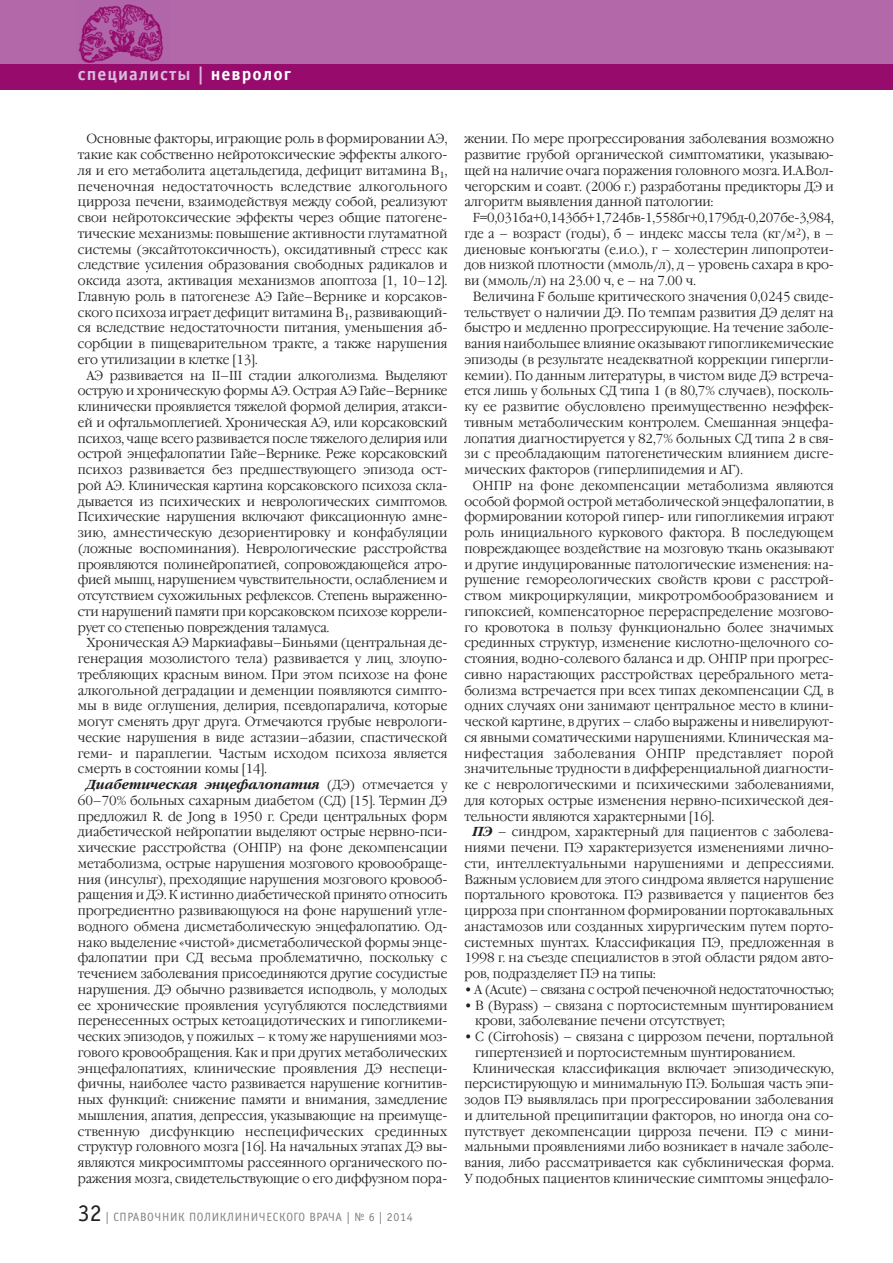
<style>
.page{position:relative;width:893px;height:1263px;background:#fff}
.page>*{position:absolute;margin:0;border:0;box-sizing:border-box;transform-origin:0 0}
.t1{font:700 18px "Officina Sans C";letter-spacing:.055em;color:#d9bcda}
.t2{font:300 13.05px/15.8px "Garamond C";color:#231f20;text-align:justify;scale:.95 1}
.t3{font:300 13.05px "Garamond C";letter-spacing:-.03em;color:#231f20;scale:.95 1}
.t4{font:12px "Officina Sans C";letter-spacing:.05em;color:#808285}
.s1{color:#fff}
.s2{font-weight:700;font-style:italic}
.s3{font-size:24px;color:#231f20}
.s4{font-weight:700}
</style>
<div class="page">
<div style="left:0;top:0;width:892px;height:81px;background:#b368aa"></div>
<img style="left:78px;top:4px;width:86px;height:59px">
<div style="left:0;top:64px;width:892px;height:26px;background:#970b6c"></div>
<h1 class="t1" style="left:78px;top:67px;width:215px">специалисты | <span class="s1">невролог</span></h1>
<p class="t2" style="left:78px;top:132px;width:390px;text-indent:9px">Основные факторы, играющие роль в формировании АЭ, такие как собственно нейротоксические эффекты алкого&shy;ля и его метаболита ацетальдегида, дефицит витамина В<sub>1</sub>, печеночная недостаточность вследствие алкогольного цирроза печени, взаимодействуя между собой, реализуют свои нейротоксические эффекты через общие патогене&shy;тические механизмы: повышение активности глутаматной системы (эксайтотоксичность), оксидативный стресс как следствие усиления образования свободных радикалов и оксида азота, активация механизмов апоптоза [1, 10–12].<br>Главную роль в патогенезе АЭ Гайе–Вернике и корсаков&shy;ского психоза играет дефицит витамина В<sub>1</sub>, развивающий&shy;ся вследствие недостаточности питания, уменьшения аб&shy;сорбции в пищеварительном тракте, а также нарушения его утилизации в клетке [13].</p>
<p class="t2" style="left:78px;top:369px;width:391px;text-indent:9px">АЭ развивается на II–III стадии алкоголизма. Выделяют острую и хроническую формы АЭ. Острая АЭ Гайе–Вернике клинически проявляется тяжелой формой делирия, атакси&shy;ей и офтальмоплегией. Хроническая АЭ, или корсаковский психоз, чаще всего развивается после тяжелого делирия или острой энцефалопатии Гайе–Вернике. Реже корсаковский психоз развивается без предшествующего эпизода ост&shy;рой АЭ. Клиническая картина корсаковского психоза скла&shy;дывается из психических и неврологических симптомов.<br>Психические нарушения включают фиксационную амне&shy;зию, амнестическую дезориентировку и конфабуляции (ложные воспоминания). Неврологические расстройства проявляются полинейропатией, сопровождающейся атро&shy;фией мышц, нарушением чувствительности, ослаблением и отсутствием сухожильных рефлексов. Степень выраженно&shy;сти нарушений памяти при корсаковском психозе коррели&shy;рует со степенью повреждения таламуса.</p>
<p class="t2" style="left:78px;top:636px;width:390px;text-indent:9px">Хроническая АЭ Маркиафавы–Биньями (центральная де&shy;генерация мозолистого тела) развивается у лиц, злоупо&shy;требляющих красным вином. При этом психозе на фоне алкогольной деградации и деменции появляются симпто&shy;мы в виде оглушения, делирия, псевдопаралича, которые могут сменять друг друга. Отмечаются грубые неврологи&shy;ческие нарушения в виде астазии–абазии, спастической геми- и параплегии. Частым исходом психоза является смерть в состоянии комы [14].</p>
<p class="t2" style="left:78px;top:778px;width:390px;text-indent:9px"><span class="s2">Диабетическая энцефалопатия</span> (ДЭ) отмечается у 60–70% больных сахарным диабетом (СД) [15]. Термин ДЭ предложил R. de Jong в 1950 г. Среди центральных форм диабетической нейропатии выделяют острые нервно-пси&shy;хические расстройства (ОНПР) на фоне декомпенсации метаболизма, острые нарушения мозгового кровообраще&shy;ния (инсульт), преходящие нарушения мозгового кровооб&shy;ращения и ДЭ. К истинно диабетической принято относить прогредиентно развивающуюся на фоне нарушений угле&shy;водного обмена дисметаболическую энцефалопатию. Од&shy;нако выделение «чистой» дисметаболической формы энце&shy;фалопатии при СД весьма проблематично, поскольку с течением заболевания присоединяются другие сосудистые нарушения. ДЭ обычно развивается исподволь, у молодых ее хронические проявления усугубляются последствиями перенесенных острых кетоацидотических и гипогликеми&shy;ческих эпизодов, у пожилых – к тому же нарушениями моз&shy;гового кровообращения. Как и при других метаболических энцефалопатиях, клинические проявления ДЭ неспеци&shy;фичны, наиболее часто развивается нарушение когнитив&shy;ных функций: снижение памяти и внимания, замедление мышления, апатия, депрессия, указывающие на преимуще&shy;ственную дисфункцию неспецифических срединных структур головного мозга [16]. На начальных этапах ДЭ вы&shy;являются микросимптомы рассеянного органического по&shy;ражения мозга, свидетельствующие о его диффузном пора-</p>
<p class="t4" style="left:78px;top:1212px;width:336px"><span class="s3">32</span> | СПРАВОЧНИК ПОЛИКЛИНИЧЕСКОГО ВРАЧА | № 6 | 2014</p>
<p class="t2" style="left:464px;top:132px;width:390px">жении. По мере прогрессирования заболевания возможно развитие грубой органической симптоматики, указываю&shy;щей на наличие очага поражения головного мозга. И.А.Вол&shy;чегорским и соавт. (2006 г.) разработаны предикторы ДЭ и алгоритм выявления данной патологии:</p>
<p class="t2" style="left:464px;top:211px;width:390px;text-indent:9px">F=0,031бa+0,143бб+1,724бв-1,558бг+0,179бд-0,207бе-3,984, где а – возраст (годы), б – индекс массы тела (кг/м<sup>2</sup>), в – диеновые конъюгаты (е.и.о.), г – холестерин липопротеи&shy;дов низкой плотности (ммоль/л), д – уровень сахара в кро&shy;ви (ммоль/л) на 23.00 ч, е – на 7.00 ч.</p>
<p class="t2" style="left:464px;top:290px;width:390px;text-indent:9px">Величина F больше критического значения 0,0245 свиде&shy;тельствует о наличии ДЭ. По темпам развития ДЭ делят на быстро и медленно прогрессирующие. На течение заболе&shy;вания наибольшее влияние оказывают гипогликемические эпизоды (в результате неадекватной коррекции гипергли&shy;кемии). По данным литературы, в чистом виде ДЭ встреча&shy;ется лишь у больных СД типа 1 (в 80,7% случаев), посколь&shy;ку ее развитие обусловлено преимущественно неэффек&shy;тивным метаболическим контролем. Смешанная энцефа&shy;лопатия диагностируется у 82,7% больных СД типа 2 в свя&shy;зи с преобладающим патогенетическим влиянием дисге&shy;мических факторов (гиперлипидемия и АГ).</p>
<p class="t2" style="left:464px;top:479px;width:390px;text-indent:9px">ОНПР на фоне декомпенсации метаболизма являются особой формой острой метаболической энцефалопатии, в формировании которой гипер- или гипогликемия играют роль инициального куркового фактора. В последующем повреждающее воздействие на мозговую ткань оказывают и другие индуцированные патологические изменения: на&shy;рушение гемореологических свойств крови с расстрой&shy;ством микроциркуляции, микротромбообразованием и гипоксией, компенсаторное перераспределение мозгово&shy;го кровотока в пользу функционально более значимых срединных структур, изменение кислотно-щелочного со&shy;стояния, водно-солевого баланса и др. ОНПР при прогрес&shy;сивно нарастающих расстройствах церебрального мета&shy;болизма встречается при всех типах декомпенсации СД, в одних случаях они занимают центральное место в клини&shy;ческой картине, в других – слабо выражены и нивелируют&shy;ся явными соматическими нарушениями. Клиническая ма&shy;нифестация заболевания ОНПР представляет порой значительные трудности в дифференциальной диагности&shy;ке с неврологическими и психическими заболеваниями, для которых острые изменения нервно-психической дея&shy;тельности являются характерными [16].</p>
<p class="t2" style="left:464px;top:825px;width:390px;text-indent:9px"><span class="s2">ПЭ</span> – синдром, характерный для пациентов с заболева&shy;ниями печени. ПЭ характеризуется изменениями лично&shy;сти, интеллектуальными нарушениями и депрессиями.<br>Важным условием для этого синдрома является нарушение портального кровотока. ПЭ развивается у пациентов без цирроза при спонтанном формировании портокавальных анастамозов или созданных хирургическим путем порто&shy;системных шунтах. Классификация ПЭ, предложенная в 1998 г. на съезде специалистов в этой области рядом авто&shy;ров, подразделяет ПЭ на типы:</p>
<p class="t3" style="left:464px;top:984px;width:390px"><span class="s4">•</span> A (Acute) – связана с острой печеночной недостаточностью;</p>
<p class="t2" style="left:475px;top:999px;width:379px;text-indent:-11px"><span class="s4">•</span> B (Bypass) – связана с портосистемным шунтированием крови, заболевание печени отсутствует;</p>
<p class="t2" style="left:464px;top:1030px;width:390px"><span class="s4">•</span> С (Cirrohosis) – связана с циррозом печени, портальной</p>
<p class="t2" style="left:475px;top:1046px;width:339px">гипертензией и портосистемным шунтированием.</p>
<p class="t2" style="left:473px;top:1062px;width:381px">Клиническая классификация включает эпизодическую,</p>
<p class="t2" style="left:464px;top:1077px;width:390px">персистирующую и минимальную ПЭ. Большая часть эпи-</p>
<p class="t2" style="left:464px;top:1093px;width:390px">зодов ПЭ выявлялась при прогрессировании заболевания</p>
<p class="t2" style="left:464px;top:1109px;width:390px">и длительной преципитации факторов, но иногда она со-</p>
<p class="t2" style="left:464px;top:1125px;width:390px">путствует декомпенсации цирроза печени. ПЭ с мини-</p>
<p class="t2" style="left:464px;top:1140px;width:390px">мальными проявлениями либо возникает в начале заболе-</p>
<p class="t2" style="left:464px;top:1156px;width:390px">вания, либо рассматривается как субклиническая форма.</p>
<p class="t2" style="left:464px;top:1172px;width:390px">У подобных пациентов клинические симптомы энцефало-</p>
</div>
